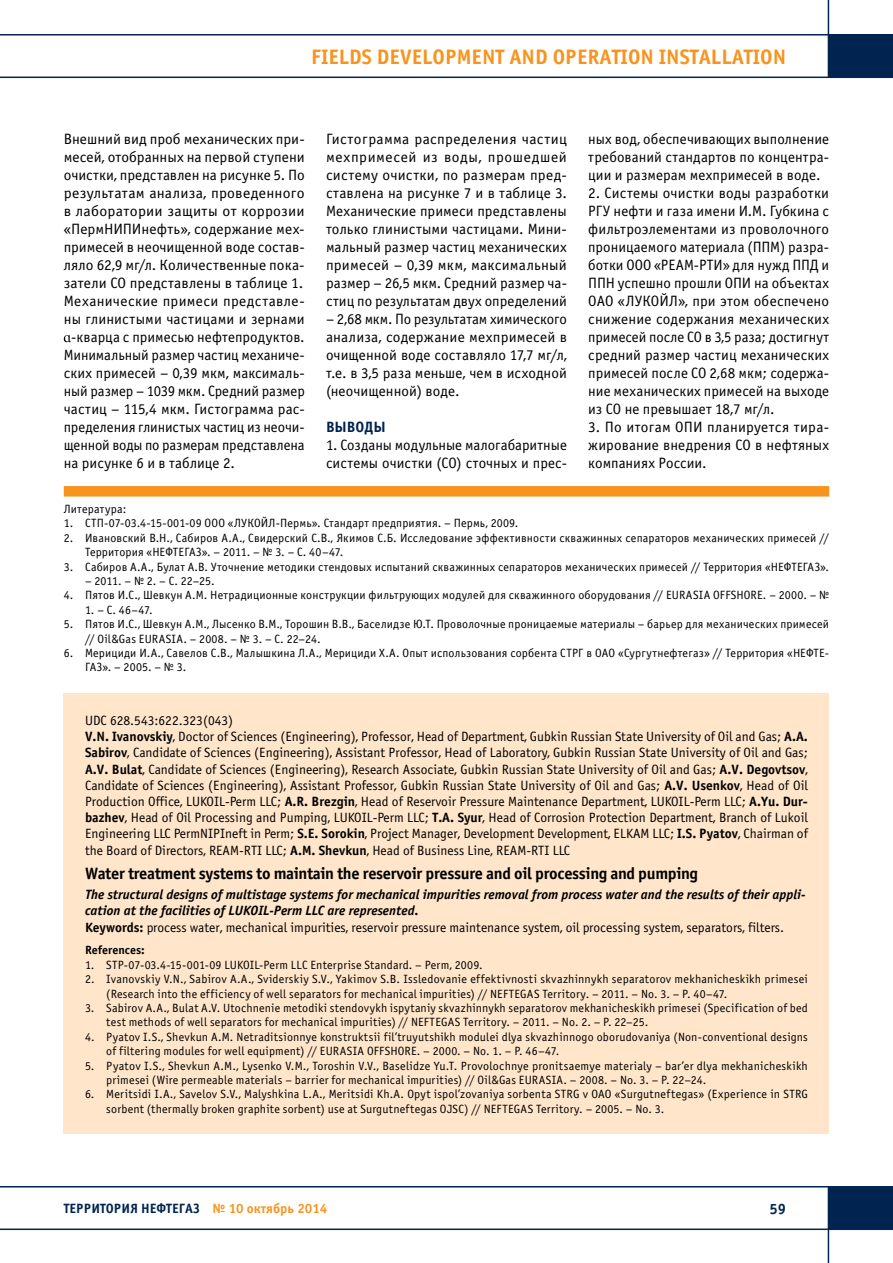
<style>
.page{position:relative;width:893px;height:1263px;background:#fff}
.page>*{position:absolute;margin:0;border:0;box-sizing:border-box;transform-origin:0 0}
.t1{font:700 21px "Officina Sans C";color:#f7941e}
.t2{font:700 16.5px "Officina Sans C";letter-spacing:-.02em;color:#000}
.t3{font:15px/18px "Officina Sans C";letter-spacing:.005em;color:#000;text-align:justify}
.t4{font:15px "Officina Sans C";letter-spacing:.005em;color:#000;scale:1.05 1}
.t5{font:15px "Officina Sans C";letter-spacing:.025em;color:#000}
.t6{font:700 15px "Officina Sans C";color:#00234f}
.t7{font:13.5px/16.2px "Officina Sans C";color:#000}
.t8{font:italic 700 13.5px/16.2px "Officina Sans C";color:#000}
.t9{font:700 13.5px "Officina Sans C";color:#00234f}
.t10{font:12px/14.4px "Officina Sans C";letter-spacing:.015em;color:#000}
.t11{font:700 12px "Officina Sans C";color:#000}
.s1{font-weight:700}
.s2{font-style:normal}
.s3{font-weight:400;font-style:normal}
.s4{color:#f7941e}
</style>
<div class="page">
<hr style="left:828px;top:0;width:1px;height:78px;background:#00234f">
<div style="left:828px;top:35px;width:65px;height:42px;background:#00234f"></div>
<hr style="left:0;top:77px;width:893px;height:1px;background:#00234f">
<hr style="left:0;top:34px;width:893px;height:2px;background:#00234f">
<hr style="left:828px;top:1186px;width:1px;height:77px;background:#00234f">
<div style="left:828px;top:1187px;width:65px;height:42px;background:#00234f"></div>
<hr style="left:0;top:1186px;width:893px;height:1px;background:#00234f">
<hr style="left:0;top:1228px;width:893px;height:2px;background:#00234f">
<svg style="left:64px;top:335px;width:7px;height:7px"></svg>
<div style="left:64px;top:694px;width:765px;height:440px;background:#ffe6ca"></div>
<div style="left:64px;top:486px;width:765px;height:11px;background:#f7941e"></div>
<h1 class="t1" style="left:311px;top:45px;width:477px">FIELDS DEVELOPMENT AND OPERATION INSTALLATION</h1>
<p class="t3" style="left:64px;top:130px;width:242px">Внешний вид проб механических при-</p>
<p class="t3" style="left:64px;top:148px;width:242px">месей, отобранных на первой ступени</p>
<p class="t3" style="left:64px;top:166px;width:242px">очистки, представлен на рисунке 5. По</p>
<p class="t4" style="left:64px;top:185px;width:231px">результатам анализа, проведенного</p>
<p class="t4" style="left:64px;top:203px;width:231px">в лаборатории защиты от коррозии</p>
<p class="t3" style="left:64px;top:220px;width:242px">«ПермНИПИнефть», содержание мех-</p>
<p class="t3" style="left:64px;top:238px;width:242px">примесей в неочищенной воде состав-</p>
<p class="t3" style="left:64px;top:256px;width:242px">ляло 62,9 мг/л. Количественные пока-</p>
<p class="t3" style="left:64px;top:274px;width:241px">затели СО представлены в таблице 1.</p>
<p class="t5" style="left:64px;top:293px;width:242px">Механические примеси представле-</p>
<p class="t3" style="left:64px;top:310px;width:242px">ны глинистыми частицами и зернами</p>
<p class="t3" style="left:71px;top:328px;width:235px">-кварца с примесью нефтепродуктов.</p>
<p class="t3" style="left:64px;top:346px;width:242px">Минимальный размер частиц механиче-</p>
<p class="t3" style="left:64px;top:364px;width:242px">ских примесей – 0,39 мкм, максималь-</p>
<p class="t3" style="left:64px;top:382px;width:242px">ный размер – 1039 мкм. Средний размер</p>
<p class="t3" style="left:64px;top:400px;width:242px">частиц – 115,4 мкм. Гистограмма рас-</p>
<p class="t3" style="left:64px;top:418px;width:242px">пределения глинистых частиц из неочи-</p>
<p class="t3" style="left:64px;top:436px;width:242px">щенной воды по размерам представлена</p>
<p class="t3" style="left:64px;top:454px;width:173px">на рисунке 6 и в таблице 2.</p>
<p class="t3" style="left:326px;top:130px;width:242px">Гистограмма распределения частиц мехпримесей из воды, прошедшей систему очистки, по размерам пред&shy;ставлена на рисунке 7 и в таблице 3.<br>Механические примеси представлены только глинистыми частицами. Мини&shy;мальный размер частиц механических примесей – 0,39 мкм, максимальный размер – 26,5 мкм. Средний размер ча&shy;стиц по результатам двух определений</p>
<p class="t3" style="left:326px;top:310px;width:242px">– 2,68 мкм. По результатам химического анализа, содержание мехпримесей в очищенной воде составляло 17,7 мг/л, т.е. в 3,5 раза меньше, чем в исходной (неочищенной) воде.</p>
<p class="t6" style="left:326px;top:418px;width:40px">ВЫ ВОДЫ</p>
<p class="t3" style="left:326px;top:436px;width:242px">1. Созданы модульные малогабаритные системы очистки (СО) сточных и прес-</p>
<p class="t3" style="left:588px;top:130px;width:242px">ных вод, обеспечивающих выполнение требований стандартов по концентра&shy;ции и размерам мехпримесей в воде.</p>
<p class="t3" style="left:588px;top:184px;width:242px">2. Системы очистки воды разработки РГУ нефти и газа имени И.М. Губкина с фильтроэлементами из проволочного проницаемого материала (ППМ) разра&shy;ботки ООО «РЕАМ-РТИ» для нужд ППД и ППН успешно прошли ОПИ на объектах ОАО «ЛУКОЙЛ», при этом обеспечено снижение содержания механических примесей после СО в 3,5 раза; достигнут средний размер частиц механических примесей после СО 2,68 мкм; содержа&shy;ние механических примесей на выходе из СО не превышает 18,7 мг/л.</p>
<p class="t3" style="left:588px;top:418px;width:242px">3. По итогам ОПИ планируется тира&shy;жирование внедрения СО в нефтяных компаниях России.</p>
<p class="t10" style="left:64px;top:502px;width:64px">Литература:</p>
<p class="t10" style="left:64px;top:516px;width:456px">1. СТП-07-03.4-15-001-09 ООО «ЛУКОЙЛ-Пермь». Стандарт предприятия. – Пермь, 2009.</p>
<p class="t10" style="left:85px;top:531px;width:746px;text-indent:-21px">2. Ивановский В.Н., Сабиров А.А., Свидерский С.В., Якимов С.Б. Исследование эффективности скважинных сепараторов механических примесей //<br>Территория «НЕФТЕГАЗ». – 2011. – № 3. – С. 40–47.</p>
<p class="t10" style="left:64px;top:560px;width:767px">3. Сабиров А.А., Булат А.В. Уточнение методики стендовых испытаний скважинных сепараторов механических примесей // Территория «НЕФТЕГАЗ».</p>
<p class="t10" style="left:85px;top:574px;width:131px">– 2011. – № 2. – С. 22–25.</p>
<p class="t10" style="left:64px;top:588px;width:767px">4. Пятов И.С., Шевкун А.М. Нетрадиционные конструкции фильтрующих модулей для скважинного оборудования // EURASIA OFFSHORE. – 2000. – №</p>
<p class="t10" style="left:85px;top:603px;width:69px">1. – С. 46–47.</p>
<p class="t10" style="left:85px;top:617px;width:746px;text-indent:-21px">5. Пятов И.С., Шевкун А.М., Лысенко В.М., Торошин В.В., Баселидзе Ю.Т. Проволочные проницаемые материалы – барьер для механических примесей // Oil&amp;Gas EURASIA. – 2008. – № 3. – С. 22–24.</p>
<p class="t10" style="left:85px;top:646px;width:746px;text-indent:-21px">6. Мерициди И.А., Савелов С.В., Малышкина Л.А., Мерициди Х.А. Опыт использования сорбента СТРГ в ОАО «Сургутнефтегаз» // Территория «НЕФТЕ-<br>ГАЗ». – 2005. – № 3.</p>
<p class="t7" style="left:85px;top:713px;width:724px">UDC 628.543:622.323(043)<br><span class="s1">V.N. Ivanovskiy</span>, Doctor of Sciences (Engineering), Professor, Head of Department, Gubkin Russian State University of Oil and Gas; <span class="s1">A.A.<br>Sabirov</span>, Candidate of Sciences (Engineering), Assistant Professor, Head of Laboratory, Gubkin Russian State University of Oil and Gas; <span class="s1">A.V. Bulat</span>, Candidate of Sciences (Engineering), Research Associate, Gubkin Russian State University of Oil and Gas; <span class="s1">A.V. Degovtsov</span>, Candidate of Sciences (Engineering), Assistant Professor, Gubkin Russian State University of Oil and Gas; <span class="s1">A.V. Usenkov</span>, Head of Oil Production Office, LUKOIL-Perm LLC; <span class="s1">A.R. Brezgin</span>, Head of Reservoir Pressure Maintenance Department, LUKOIL-Perm LLC; <span class="s1">A.Yu. Dur&shy;bazhev</span>, Head of Oil Processing and Pumping, LUKOIL-Perm LLC; <span class="s1">T.A. Syur</span>, Head of Corrosion Protection Department, Branch of Lukoil Engineering LLC PermNIPIneft in Perm; <span class="s1">S.E. Sorokin</span>, Project Manager, Development Development, ELKAM LLC; <span class="s1">I.S. Pyatov</span>, Chairman of the Board of Directors, REAM-RTI LLC; <span class="s1">A.M. Shevkun</span>, Head of Business Line, REAM-RTI LLC</p>
<h2 class="t2" style="left:85px;top:864px;width:614px">Water treatment systems to maintain the reservoir pressure and oil processing and pumping</h2>
<p class="t8" style="left:85px;top:887px;width:722px">The structural designs of multistage systems for mechanical impurities removal from process water and the results of their appli&shy;cation at the facilities of LUKOIL-Perm LLC are represented.<br><span class="s2">Keywords:</span> <span class="s3">process water, mechanical impurities, reservoir pressure maintenance system, oil processing system, separators, filters.</span></p>
<p class="t11" style="left:85px;top:943px;width:61px">References:</p>
<p class="t10" style="left:85px;top:958px;width:399px">1. STP-07-03.4-15-001-09 LUKOIL-Perm LLC Enterprise Standard. – Perm, 2009.</p>
<p class="t10" style="left:106px;top:972px;width:703px;text-indent:-21px">2. Ivanovskiy V.N., Sabirov A.A., Sviderskiy S.V., Yakimov S.B. Issledovanie effektivnosti skvazhinnykh separatorov mekhanicheskikh primesei (Research into the efficiency of well separators for mechanical impurities) // NEFTEGAS Territory. – 2011. – No. 3. – P. 40–47.</p>
<p class="t10" style="left:106px;top:1001px;width:703px;text-indent:-21px">3. Sabirov A.A., Bulat A.V. Utochnenie metodiki stendovykh ispytaniy skvazhinnykh separatorov mekhanicheskikh primesei (Specification of bed test methods of well separators for mechanical impurities) // NEFTEGAS Territory. – 2011. – No. 2. – P. 22–25.</p>
<p class="t10" style="left:106px;top:1030px;width:703px;text-indent:-21px">4. Pyatov I.S., Shevkun A.M. Netraditsionnye konstruktsii fil’truyutshikh modulei dlya skvazhinnogo oborudovaniya (Non-conventional designs of filtering modules for well equipment) // EURASIA OFFSHORE. – 2000. – No. 1. – P. 46–47.</p>
<p class="t10" style="left:106px;top:1059px;width:703px;text-indent:-21px">5. Pyatov I.S., Shevkun A.M., Lysenko V.M., Toroshin V.V., Baselidze Yu.T. Provolochnye pronitsaemye materialy – bar’er dlya mekhanicheskikh primesei (Wire permeable materials – barrier for mechanical impurities) // Oil&amp;Gas EURASIA. – 2008. – No. 3. – P. 22–24.</p>
<p class="t10" style="left:106px;top:1087px;width:703px;text-indent:-21px">6. Meritsidi I.A., Savelov S.V., Malyshkina L.A., Meritsidi Kh.A. Opyt ispol’zovaniya sorbenta STRG v OAO «Surgutneftegas» (Experience in STRG sorbent (thermally broken graphite sorbent) use at Surgutneftegas OJSC) // NEFTEGAS Territory. – 2005. – No. 3.</p>
<p class="t9" style="left:64px;top:1201px;width:265px">ТЕРРИТОРИЯ НЕФТЕГАЗ <span class="s4">№ 10 октябрь 2014</span></p>
<p class="t6" style="left:770px;top:1200px;width:18px">59</p>
</div>
